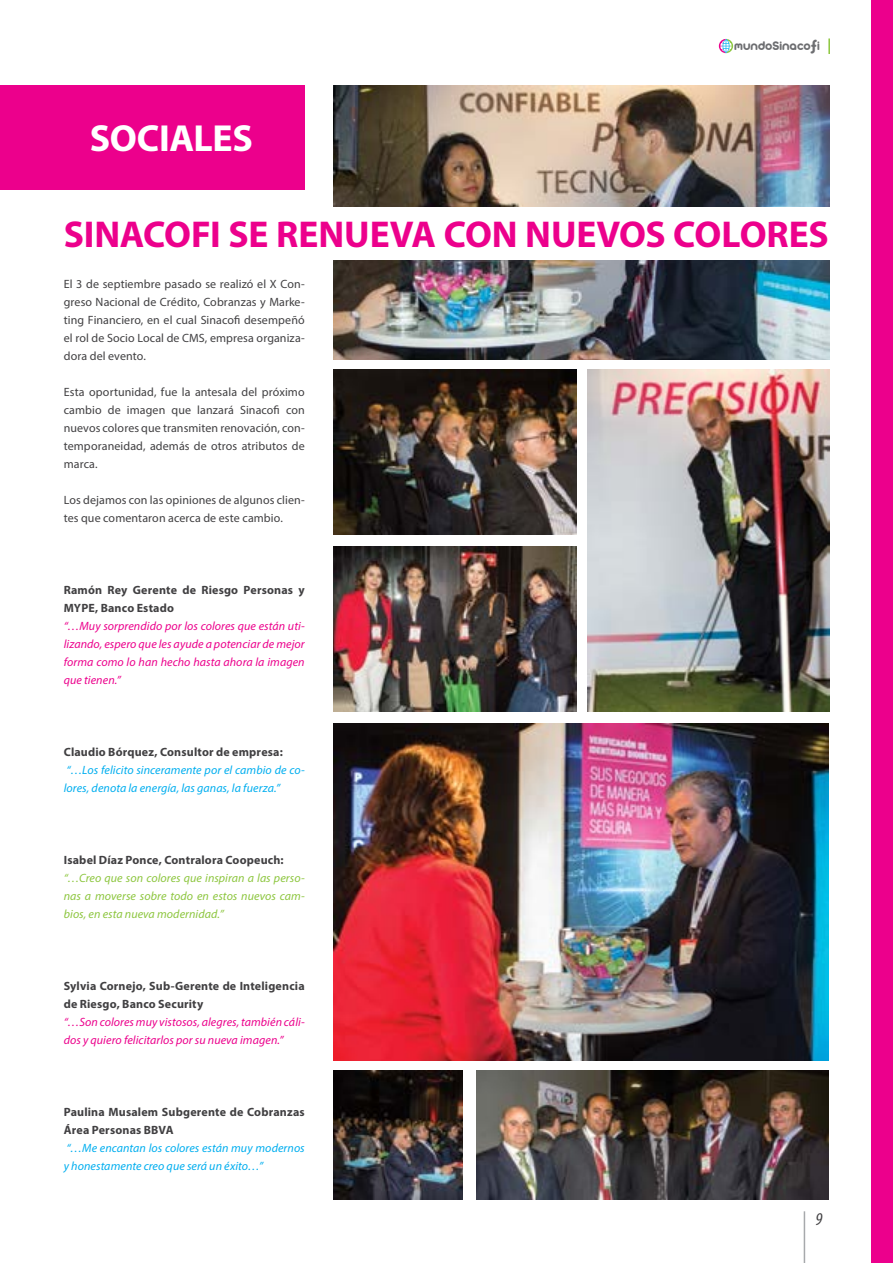
<style>
.page{position:relative;width:893px;height:1263px;background:#fff}
.page>*{position:absolute;margin:0;border:0;box-sizing:border-box;transform-origin:0 0}
.t1{font:700 37.8px "Myriad Pro";letter-spacing:-.01em;color:#fff}
.t2{font:700 37.5px "Myriad Pro";letter-spacing:-.005em;color:#ec008c}
.t3{font:italic condensed 18px "Myriad Pro";color:#414042}
.t4{font:13.65px "Arista 2.0 Alternate";color:#6d6e71}
.t5{font:12px/18px "Myriad Pro";letter-spacing:.01em;color:#414042;text-align:justify}
.t6{font:700 12px/18px "Myriad Pro";letter-spacing:.015em;color:#414042}
.t7{font:italic 12px/18px "Myriad Pro";letter-spacing:.005em;color:#ec008c;text-align:justify}
.t8{font:italic 12px/18px "Myriad Pro";letter-spacing:.005em;color:#00aeef}
.t9{font:italic 12px/18px "Myriad Pro";letter-spacing:.005em;color:#8dc63f;text-align:justify}
.s1{font-size:17.7px}
</style>
<div class="page">
<hr style="left:804px;top:1211px;width:1px;height:52px;background:#a7a9ac">
<svg style="left:719px;top:39px;width:14px;height:14px"></svg>
<svg style="left:828px;top:38px;width:2px;height:16px"></svg>
<img style="left:333px;top:546px;width:243px;height:166px">
<div style="left:0;top:85px;width:305px;height:104px;background:#ec008c"></div>
<img style="left:333px;top:85px;width:496px;height:274px">
<div style="left:64px;top:207px;width:782px;height:52px;background:#fff"></div>
<img style="left:333px;top:369px;width:243px;height:166px">
<img style="left:587px;top:369px;width:242px;height:343px">
<img style="left:333px;top:723px;width:496px;height:337px">
<img style="left:333px;top:1070px;width:130px;height:129px">
<img style="left:476px;top:1070px;width:353px;height:129px">
<div style="left:872px;top:0;width:21px;height:1263px;background:#ec008c"></div>
<h1 class="t1" style="left:90px;top:114px;width:164px">SOCIALES</h1>
<p class="t4" style="left:734px;top:37px;width:87px">mundoSinaco i<span class="s1">f</span></p>
<h2 class="t2" style="left:64px;top:210px;width:766px">SINACOFI SE RENUEVA CON NUEVOS COLORES</h2>
<p class="t5" style="left:64px;top:275px;width:242px">El 3 de septiembre pasado se realizó el X Con&shy;greso Nacional de Crédito, Cobranzas y Marke&shy;ting Financiero, en el cual Sinacofi desempeñó el rol de Socio Local de CMS, empresa organiza&shy;dora del evento.</p>
<p class="t5" style="left:64px;top:383px;width:242px">Esta oportunidad, fue la antesala del próximo cambio de imagen que lanzará Sinacofi con nuevos colores que transmiten renovación, con&shy;temporaneidad, además de otros atributos de marca.</p>
<p class="t5" style="left:64px;top:491px;width:242px">Los dejamos con las opiniones de algunos clien&shy;tes que comentaron acerca de este cambio.</p>
<p class="t6" style="left:64px;top:581px;width:242px">Ramón Rey Gerente de Riesgo Personas y<br>MYPE, Banco Estado</p>
<p class="t7" style="left:64px;top:617px;width:242px">“…Muy sorprendido por los colores que están uti&shy;lizando, espero que les ayude a potenciar de mejor forma como lo han hecho hasta ahora la imagen que tienen.”</p>
<p class="t6" style="left:64px;top:743px;width:221px">Claudio Bórquez, Consultor de empresa:</p>
<p class="t8" style="left:64px;top:761px;width:242px">“…Los felicito sinceramente por el cambio de co&shy;lores, denota la energía, las ganas, la fuerza.”</p>
<p class="t6" style="left:64px;top:851px;width:221px">Isabel Díaz Ponce, Contralora Coopeuch:</p>
<p class="t9" style="left:64px;top:869px;width:242px">“…Creo que son colores que inspiran a las perso&shy;nas a moverse sobre todo en estos nuevos cam&shy;bios, en esta nueva modernidad.”</p>
<p class="t6" style="left:64px;top:977px;width:242px">Sylvia Cornejo, Sub-Gerente de Inteligencia de Riesgo, Banco Security</p>
<p class="t7" style="left:64px;top:1013px;width:242px">“…Son colores muy vistosos, alegres, también cáli&shy;dos y quiero felicitarlos por su nueva imagen.”</p>
<p class="t6" style="left:64px;top:1103px;width:242px">Paulina Musalem Subgerente de Cobranzas<br>Área Personas BBVA</p>
<p class="t8" style="left:64px;top:1139px;width:242px">“…Me encantan los colores están muy modernos y honestamente creo que será un éxito…”</p>
<h3 class="t3" style="left:816px;top:1208px;width:8px">9</h3>
</div>
